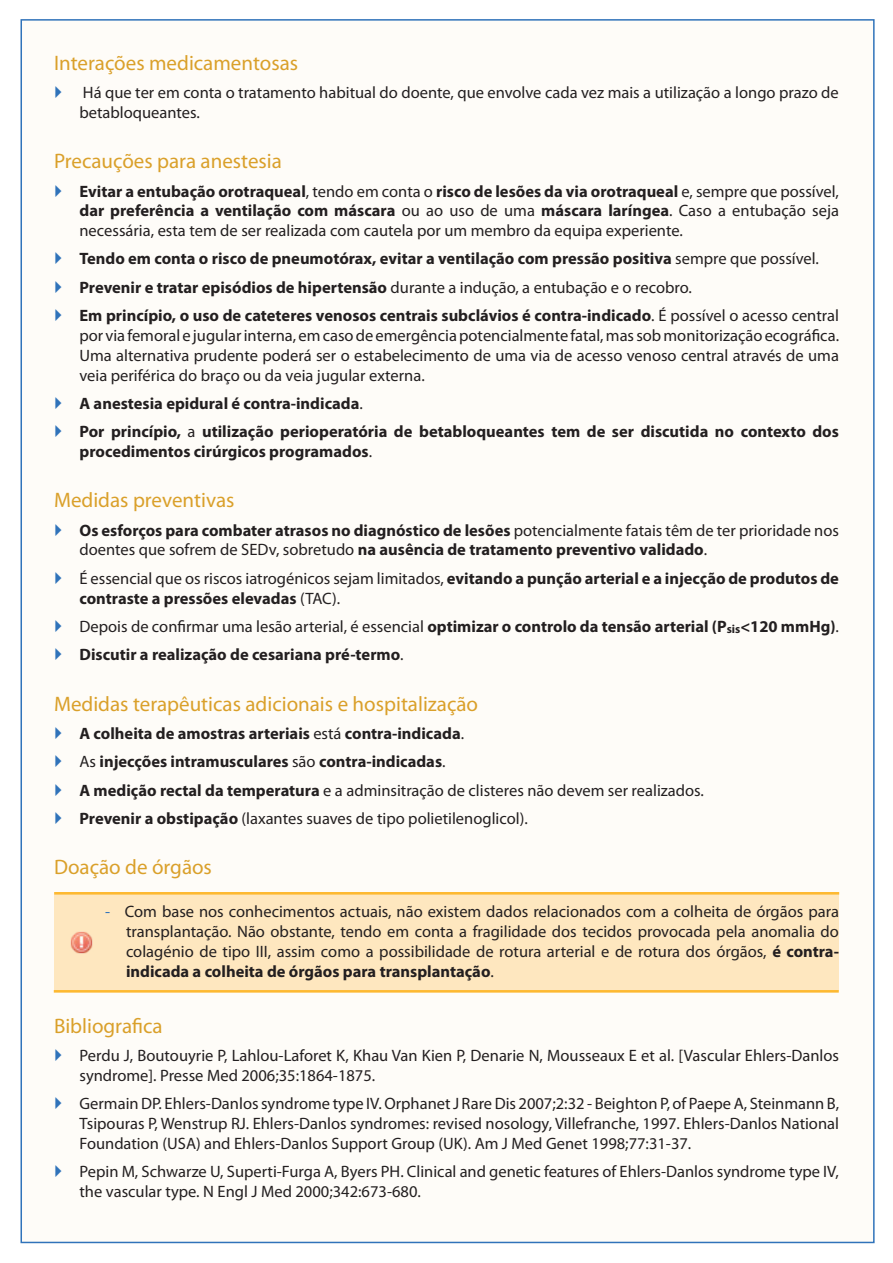
<style>
.page{position:relative;width:893px;height:1263px;background:#fff}
.page>*{position:absolute;margin:0;border:0;box-sizing:border-box;transform-origin:0 0}
.Sous-titre_jaune{font:21px "Myriad Pro";color:#daa02a}
.puce_triangle_1{font:16.5px/19.8px "Myriad Pro";color:#231f20;text-align:justify}
.puce_triangle_1-2{font:700 16.5px/19.8px "Myriad Pro";color:#231f20}
.s1{font-weight:700}
.s2{font-weight:400}
.s3{color:#3073ba}
</style>
<div class="page">
<div style="left:21px;top:19px;width:854px;height:1224px;background:#fefcf8;border:2px solid #3073ba"></div>
<div style="left:54px;top:892px;width:785px;height:99px;background:#fee7bf"></div>
<hr style="left:54px;top:892px;width:785px;height:2px;background:#fdb931">
<hr style="left:54px;top:990px;width:785px;height:2px;background:#fdb931">
<img style="left:70px;top:931px;width:23px;height:23px">
<p class="Sous-titre_jaune" style="left:54px;top:50px;width:246px">Interações medicamentosas</p>
<p class="puce_triangle_1" style="left:79px;top:82px;width:761px">Há que ter em conta o tratamento habitual do doente, que envolve cada vez mais a utilização a longo prazo de betabloqueantes.</p>
<p class="Sous-titre_jaune" style="left:54px;top:148px;width:229px">Precauções para anestesia</p>
<p class="puce_triangle_1" style="left:79px;top:181px;width:761px"><span class="s1">Evitar a entubação orotraqueal</span>, tendo em conta o <span class="s1">risco de lesões da via orotraqueal</span> e, sempre que possível, <span class="s1">dar preferência a ventilação com máscara</span> ou ao uso de uma <span class="s1">máscara laríngea</span>. Caso a entubação seja necessária, esta tem de ser realizada com cautela por um membro da equipa experiente.</p>
<p class="puce_triangle_1-2" style="left:79px;top:248px;width:741px">Tendo em conta o risco de pneumotórax, evitar a ventilação com pressão positiva <span class="s2">sempre que possível.</span></p>
<p class="puce_triangle_1-2" style="left:79px;top:277px;width:614px">Prevenir e tratar episódios de hipertensão <span class="s2">durante a indução, a entubação e o recobro.</span></p>
<p class="puce_triangle_1" style="left:79px;top:305px;width:761px"><span class="s1">Em princípio, o uso de cateteres venosos centrais subclávios é contra-indicado</span>. É possível o acesso central por via femoral e jugular interna, em caso de emergência potencialmente fatal, mas sob monitorização ecográfica.<br>Uma alternativa prudente poderá ser o estabelecimento de uma via de acesso venoso central através de uma veia periférica do braço ou da veia jugular externa.</p>
<p class="puce_triangle_1-2" style="left:79px;top:393px;width:285px">A anestesia epidural é contra-indicada<span class="s2">.</span></p>
<p class="puce_triangle_1-2" style="left:79px;top:421px;width:761px">Por princípio, <span class="s2">a</span> utilização perioperatória de betabloqueantes tem de ser discutida no contexto dos procedimentos cirúrgicos programados<span class="s2">.</span></p>
<p class="Sous-titre_jaune" style="left:54px;top:487px;width:182px">Medidas preventivas</p>
<p class="puce_triangle_1-2" style="left:79px;top:520px;width:761px">Os esforços para combater atrasos no diagnóstico de lesões <span class="s2">potencialmente fatais têm de ter prioridade nos doentes que sofrem de SEDv, sobretudo</span> na ausência de tratamento preventivo validado<span class="s2">.</span></p>
<p class="puce_triangle_1-2" style="left:79px;top:568px;width:761px"><span class="s2">É essencial que os riscos iatrogénicos sejam limitados,</span> evitando a punção arterial e a injecção de produtos de contraste a pressões elevadas <span class="s2">(TAC).</span></p>
<p class="puce_triangle_1" style="left:79px;top:616px;width:761px">Depois de confirmar uma lesão arterial, é essencial <span class="s1">optimizar o controlo da tensão arterial (P</span><sub>sis</sub><span class="s1">&lt;120 mmHg)</span>.</p>
<p class="puce_triangle_1-2" style="left:79px;top:644px;width:326px">Discutir a realização de cesariana pré-termo<span class="s2">.</span></p>
<p class="Sous-titre_jaune" style="left:54px;top:691px;width:426px">Medidas terapêuticas adicionais e hospitalização</p>
<p class="puce_triangle_1-2" style="left:79px;top:723px;width:386px">A colheita de amostras arteriais <span class="s2">está</span> contra-indicada<span class="s2">.</span></p>
<p class="puce_triangle_1-2" style="left:79px;top:751px;width:368px"><span class="s2">As</span> injecções intramusculares <span class="s2">são</span> contra-indicadas<span class="s2">.</span></p>
<p class="puce_triangle_1" style="left:79px;top:780px;width:626px"><span class="s1">A medição rectal da temperatura</span> e a adminsitração de clisteres não devem ser realizados.</p>
<p class="puce_triangle_1" style="left:79px;top:808px;width:450px"><span class="s1">Prevenir a obstipação</span> (laxantes suaves de tipo polietilenoglicol).</p>
<p class="Sous-titre_jaune" style="left:54px;top:854px;width:159px">Doação de órgãos</p>
<p class="puce_triangle_1" style="left:126px;top:902px;width:714px;text-indent:-21px"><span class="s3">-</span> Com base nos conhecimentos actuais, não existem dados relacionados com a colheita de órgãos para transplantação. Não obstante, tendo em conta a fragilidade dos tecidos provocada pela anomalia do colagénio de tipo III, assim como a possibilidade de rotura arterial e de rotura dos órgãos, <span class="s1">é contra&shy;indicada a colheita de órgãos para transplantação</span>.</p>
<p class="Sous-titre_jaune" style="left:54px;top:1013px;width:110px">Bibliografica</p>
<p class="puce_triangle_1" style="left:79px;top:1045px;width:761px">Perdu J, Boutouyrie P, Lahlou-Laforet K, Khau Van Kien P, Denarie N, Mousseaux E et al. [Vascular Ehlers-Danlos syndrome]. Presse Med 2006;35:1864-1875.</p>
<p class="puce_triangle_1" style="left:79px;top:1093px;width:761px">Germain DP. Ehlers-Danlos syndrome type IV. Orphanet J Rare Dis 2007;2:32 - Beighton P, of Paepe A, Steinmann B, Tsipouras P, Wenstrup RJ. Ehlers-Danlos syndromes: revised nosology, Villefranche, 1997. Ehlers-Danlos National Foundation (USA) and Ehlers-Danlos Support Group (UK). Am J Med Genet 1998;77:31-37.</p>
<p class="puce_triangle_1" style="left:79px;top:1161px;width:761px">Pepin M, Schwarze U, Superti-Furga A, Byers PH. Clinical and genetic features of Ehlers-Danlos syndrome type IV, the vascular type. N Engl J Med 2000;342:673-680.</p>
</div>
